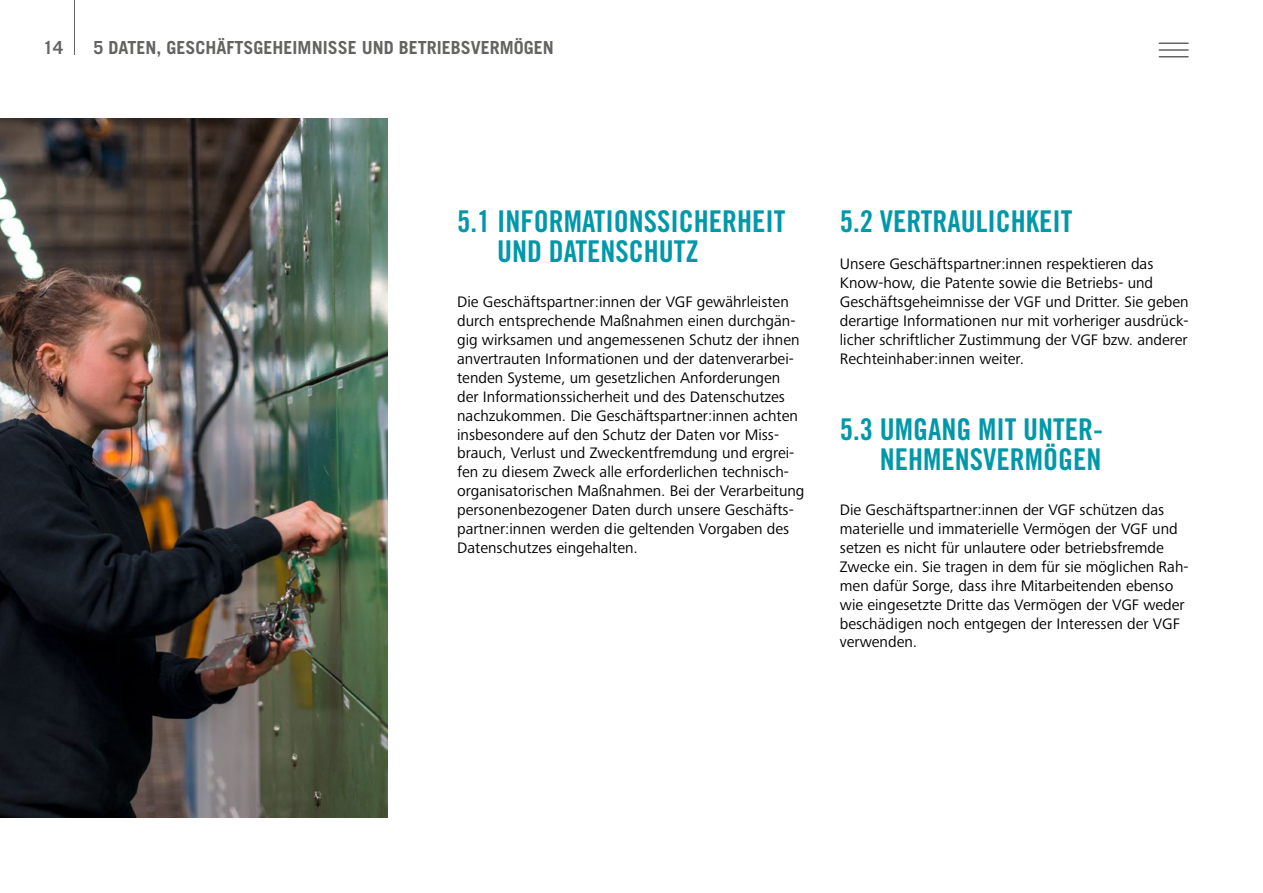
<style>
.page{position:relative;width:1263px;height:893px;background:#fff}
.page>*{position:absolute;margin:0;border:0;box-sizing:border-box;transform-origin:0 0}
.t1{font:30px/30px "Trade Gothic LT Pro Bd Cn 20";color:#0098a9}
.t2{font:700 18px "Trade Gothic LT Pro";color:#636362}
.t3{font:15.75px/18.9px "Frutiger Next Pro";color:#000}
</style>
<div class="page">
<hr style="left:74px;top:0;width:1px;height:54px;background:#636362">
<svg style="left:1159px;top:43px;width:29px;height:1px"></svg>
<hr style="left:1159px;top:49px;width:29px;height:2px;background:#636362">
<svg style="left:1159px;top:56px;width:29px;height:1px"></svg>
<img style="left:0;top:118px;width:388px;height:699px">
<p class="t2" style="left:43px;top:37px;width:22px">14</p>
<p class="t2" style="left:94px;top:37px;width:462px">5 DATEN, GESCHÄFTSGEHEIMNISSE UND BETRIEBSVERMÖGEN</p>
<h1 class="t1" style="left:497px;top:206px;width:290px;text-indent:-40px">5.1 INFORMATIONSSICHERHEIT<br>UND DATENSCHUTZ</h1>
<p class="t3" style="left:457px;top:292px;width:349px">Die Geschäftspartner:innen der VGF gewährleisten durch entsprechende Maßnahmen einen durchgän&shy;gig wirksamen und angemessenen Schutz der ihnen anvertrauten Informationen und der datenverarbei&shy;tenden Systeme, um gesetzlichen Anforderungen der Informationssicherheit und des Datenschutzes nachzukommen. Die Geschäftspartner:innen achten insbesondere auf den Schutz der Daten vor Miss&shy;brauch, Verlust und Zweckentfremdung und ergrei&shy;fen zu diesem Zweck alle erforderlichen technisch&shy;organisatorischen Maßnahmen. Bei der Verarbeitung personenbezogener Daten durch unsere Geschäfts&shy;partner:innen werden die geltenden Vorgaben des Datenschutzes eingehalten.</p>
<h1 class="t1" style="left:840px;top:206px;width:234px">5.2 VERTRAULICHKEIT</h1>
<p class="t3" style="left:840px;top:255px;width:350px">Unsere Geschäftspartner:innen respektieren das Know-how, die Patente sowie die Betriebs- und Geschäftsgeheimnisse der VGF und Dritter. Sie geben derartige Informationen nur mit vorheriger ausdrück&shy;licher schriftlicher Zustimmung der VGF bzw. anderer Rechteinhaber:innen weiter.</p>
<h1 class="t1" style="left:840px;top:414px;width:265px;text-align:right">5.3 UMGANG MIT UNTER-<br>NEHMENSVERMÖGEN</h1>
<p class="t3" style="left:840px;top:500px;width:350px">Die Geschäftspartner:innen der VGF schützen das materielle und immaterielle Vermögen der VGF und setzen es nicht für unlautere oder betriebsfremde Zwecke ein. Sie tragen in dem für sie möglichen Rah&shy;men dafür Sorge, dass ihre Mitarbeitenden ebenso wie eingesetzte Dritte das Vermögen der VGF weder beschädigen noch entgegen der Interessen der VGF verwenden.</p>
</div>
